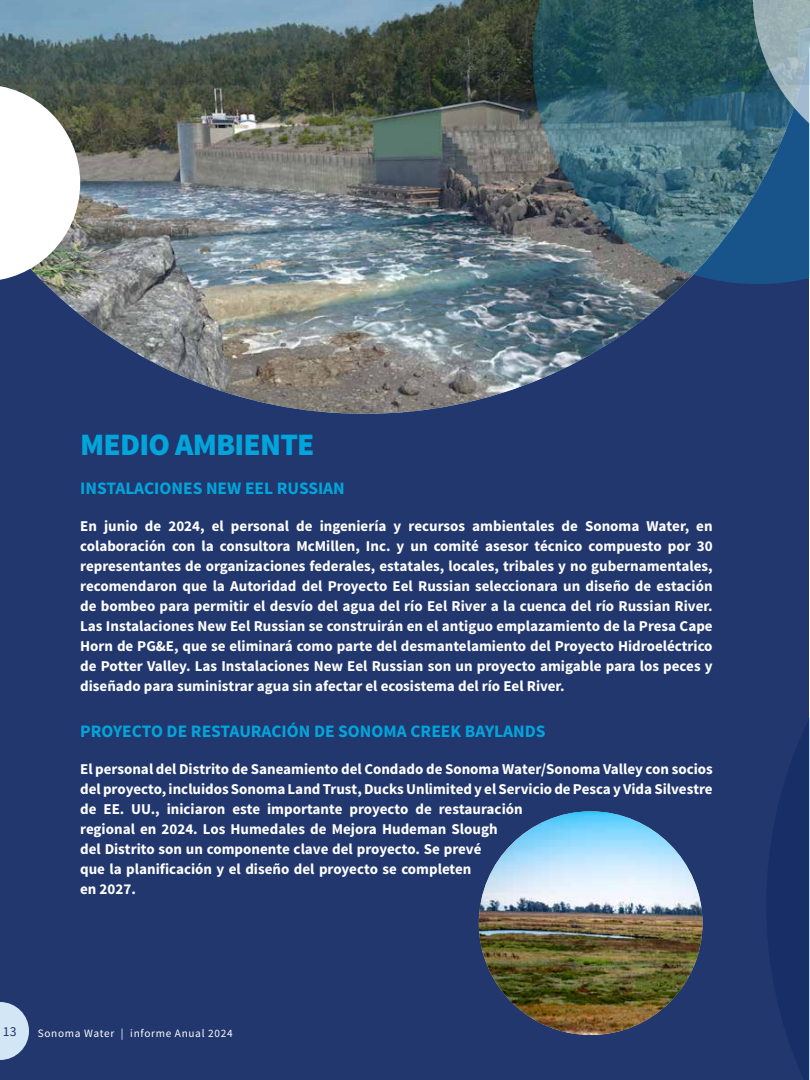
<style>
.page{position:relative;width:810px;height:1080px;background:#fff}
.page>*{position:absolute;margin:0;border:0;box-sizing:border-box;transform-origin:0 0}
.t1{font:900 31.25px "Source Sans Pro";letter-spacing:-.025em;color:#01a5dc}
.t2{font:700 17.5px "Source Sans Pro";color:#01a5dc}
.t3{font:700 15px/20px "Source Sans Pro";color:#fff;text-align:justify}
.t4{font:13.75px "Source Sans Pro";color:#21376d}
.t5{font:11.25px "Source Sans Pro";letter-spacing:.06em;color:#fff}
</style>
<div class="page">
<div style="left:0;top:0;width:809px;height:1080px;background:#21376d"></div>
<svg style="left:0;top:1002px;width:29px;height:58px"></svg>
<img style="left:43px;top:85px;width:641px;height:329px">
<svg style="left:533px;top:85px;width:277px;height:199px;background:#466c7e"></svg>
<svg style="left:753px;top:85px;width:57px;height:84px;background:#3e6e8c"></svg>
<svg style="left:0;top:85px;width:80px;height:197px;background:#d5d8d5"></svg>
<svg style="left:0;top:0;width:810px;height:85px;background:#4a6568"></svg>
<img style="left:479px;top:811px;width:223px;height:224px;border-radius:112px">
<svg style="left:809px;top:717px;width:1px;height:363px"></svg>
<p class="t1" style="left:80px;top:424px;width:236px">MEDIO AMBIENTE</p>
<p class="t2" style="left:80px;top:477px;width:266px">INSTALACIONES NEW EEL RUSSIAN</p>
<p class="t3" style="left:80px;top:517px;width:634px">En junio de 2024, el personal de ingeniería y recursos ambientales de Sonoma Water, en colaboración con la consultora McMillen, Inc. y un comité asesor técnico compuesto por 30 representantes de organizaciones federales, estatales, locales, tribales y no gubernamentales, recomendaron que la Autoridad del Proyecto Eel Russian seleccionara un diseño de estación de bombeo para permitir el desvío del agua del río Eel River a la cuenca del río Russian River.<br>Las Instalaciones New Eel Russian se construirán en el antiguo emplazamiento de la Presa Cape Horn de PG&amp;E, que se eliminará como parte del desmantelamiento del Proyecto Hidroeléctrico de Potter Valley. Las Instalaciones New Eel Russian son un proyecto amigable para los peces y diseñado para suministrar agua sin afectar el ecosistema del río Eel River.</p>
<p class="t2" style="left:80px;top:720px;width:467px">PROYECTO DE RESTAURACIÓN DE SONOMA CREEK BAYLANDS</p>
<p class="t3" style="left:80px;top:759px;width:634px;text-align:left">El personal del Distrito de Saneamiento del Condado de Sonoma Water/Sonoma Valley con socios del proyecto, incluidos Sonoma Land Trust, Ducks Unlimited y el Servicio de Pesca y Vida Silvestre de EE. UU., iniciaron este importante proyecto de restauración<br>regional en 2024. Los Humedales de Mejora Hudeman Slough<br>del Distrito son un componente clave del proyecto. Se prevé<br>que la planificación y el diseño del proyecto se completen<br>en 2027.</p>
<p class="t4" style="left:3px;top:1023px;width:15px">13</p>
<p class="t5" style="left:38px;top:1026px;width:196px">Sonoma Water | informe Anual 2024</p>
</div>
